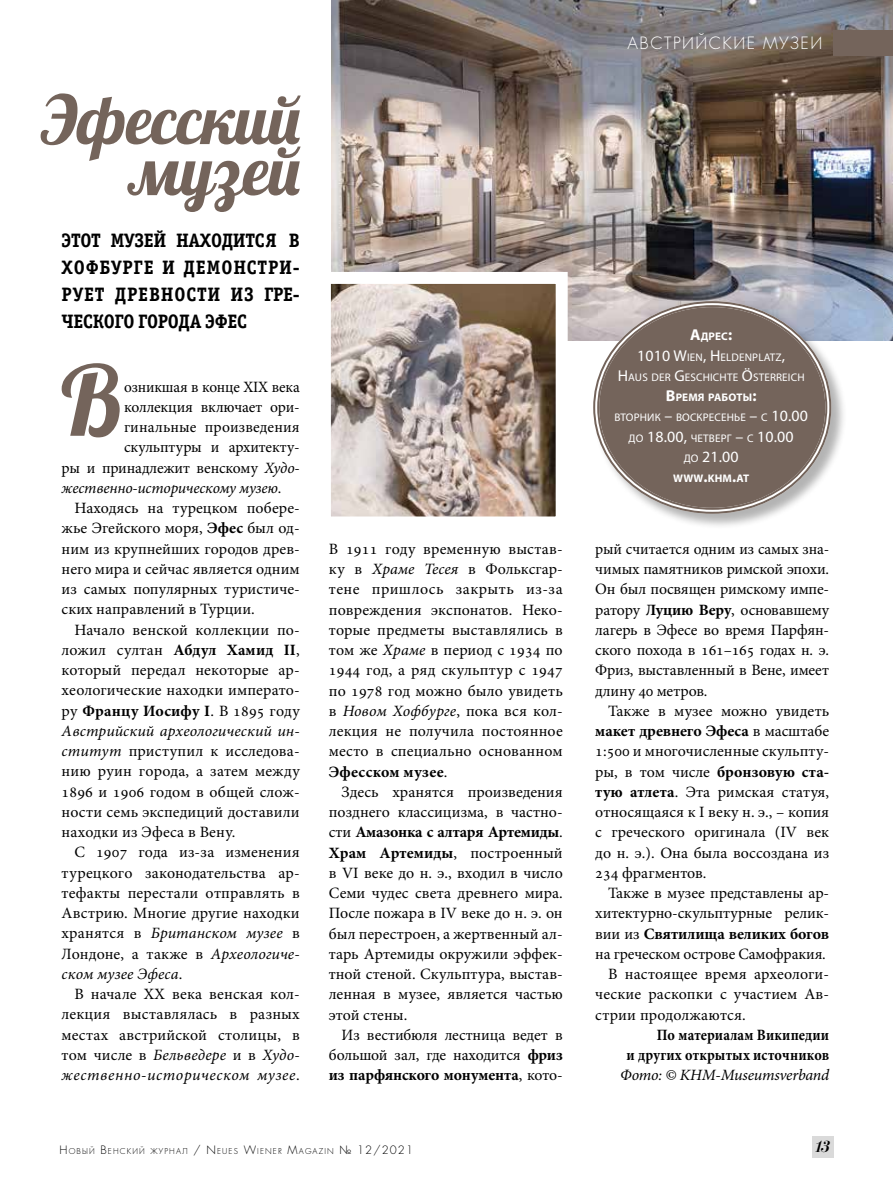
<style>
.page{position:relative;width:893px;height:1191px;background:#fff}
.page>*{position:absolute;margin:0;border:0;box-sizing:border-box;transform-origin:0 0}
.t1{font:96.75px "Lobster";color:#74645b}
.t2{font:67.5px/51px "Lobster";letter-spacing:-.01em;color:#74645b;text-align:right}
.t3{font:700 19.5px/27px "Officina Serif C";letter-spacing:.04em;color:#000;text-align:justify;scale:.96 1}
.t4{font:16.5px "Favorit Light C";letter-spacing:.09em;color:#fff}
.t5{font:italic 16.5px "Paragon Nord C";color:#000}
.t6{font:15.75px/20.2px "Minion Pro";letter-spacing:.005em;color:#000;text-align:justify}
.t7{font:italic 15.75px "Minion Pro";letter-spacing:.005em;color:#000}
.t8{font:700 15.75px/20.2px "Minion Pro";letter-spacing:.01em;color:#000;text-align:right;scale:.9 1}
.t9{font:15.75px/20.2px "Myriad Pro";letter-spacing:.01em;color:#fff;text-align:center}
.t10{font:italic 15.75px "Minion Pro";letter-spacing:.035em;color:#000}
.t11{font:700 15.75px "Minion Pro";letter-spacing:-.01em;color:#000}
.t12{font:700 15.75px "Minion Pro";letter-spacing:.01em;color:#000}
.t13{font:italic 15.75px "Minion Pro";letter-spacing:-.015em;color:#000}
.t14{font:10.95px/20.2px "Myriad Pro";letter-spacing:.015em;color:#fff;text-align:center}
.t15{font:700 10.95px "Myriad Pro";letter-spacing:.015em;color:#fff}
.t16{font:7.8px "Favorit Light C";letter-spacing:.145em;color:#000}
.s1{font-style:italic}
.s2{font-style:normal}
.s3{font-weight:700}
.s4{font-weight:400}
.s5{font-weight:700;font-size:15.75px}
.s6{font-size:15.75px}
.s7{font-size:10.95px}
.s8{font-size:11.25px}
</style>
<div class="page">
<div style="left:812px;top:1136px;width:21px;height:22px;background:#dadada"></div>
<img style="left:332px;top:0;width:561px;height:340px">
<div style="left:833px;top:30px;width:60px;height:25px;background:#74645b"></div>
<img style="left:332px;top:285px;width:223px;height:230px">
<div style="left:319px;top:272px;width:249px;height:256px;border:12px solid #fff"></div>
<div style="left:593px;top:300px;width:254px;height:229px;background:#000;opacity:.3"></div>
<div style="left:596px;top:304px;width:232px;height:207px;background:#74645b;border-radius:50%"></div>
<h2 class="t2" style="left:41px;top:93px;width:260px">Эфесский музей</h2>
<p class="t3" style="left:62px;top:227px;width:250px">ЭТОТ МУЗЕЙ НАХОДИТСЯ В ХОФБУРГЕ И ДЕМОНСТРИ-РУЕТ ДРЕВНОСТИ ИЗ ГРЕ-ЧЕСКОГО ГОРОДА ЭФЕС</p>
<h1 class="t1" style="left:60px;top:339px;width:64px">В</h1>
<p class="t6" style="left:124px;top:376px;width:177px">озникшая в конце XIX века</p>
<p class="t6" style="left:124px;top:397px;width:177px">коллекция включает ори-</p>
<p class="t6" style="left:124px;top:417px;width:177px">гинальные произведения</p>
<p class="t6" style="left:124px;top:437px;width:177px">скульптуры и архитекту-</p>
<p class="t6" style="left:62px;top:457px;width:240px">ры и принадлежит венскому <span class="s1">Худо-</span></p>
<p class="t7" style="left:62px;top:477px;width:221px">жественно-историческому музею<span class="s2">.</span></p>
<p class="t6" style="left:74px;top:498px;width:227px">Находясь на турецком побере-</p>
<p class="t6" style="left:62px;top:518px;width:240px">жье Эгейского моря, <span class="s3">Эфес</span> был од-</p>
<p class="t6" style="left:62px;top:538px;width:240px">ним из крупнейших городов древ-</p>
<p class="t6" style="left:62px;top:559px;width:240px">него мира и сейчас является одним</p>
<p class="t6" style="left:62px;top:579px;width:240px">из самых популярных туристиче-</p>
<p class="t6" style="left:62px;top:599px;width:195px">ских направлений в Турции.</p>
<p class="t6" style="left:74px;top:619px;width:227px">Начало венской коллекции по-</p>
<p class="t6" style="left:62px;top:640px;width:240px">ложил султан <span class="s3">Абдул Хамид II</span>,</p>
<p class="t6" style="left:62px;top:660px;width:240px">который передал некоторые ар-</p>
<p class="t6" style="left:62px;top:680px;width:240px">хеологические находки императо-</p>
<p class="t12" style="left:62px;top:699px;width:240px"><span class="s4">ру</span> Францу Иосифу I<span class="s4">. В 1895 году</span></p>
<p class="t7" style="left:62px;top:720px;width:240px">Австрийский археологический ин-</p>
<p class="t6" style="left:62px;top:741px;width:240px"><span class="s1">ститут</span> приступил к исследова-</p>
<p class="t6" style="left:62px;top:761px;width:240px">нию руин города, а затем между</p>
<p class="t6" style="left:62px;top:781px;width:240px">1896 и 1906 годом в общей слож-</p>
<p class="t6" style="left:62px;top:802px;width:240px">ности семь экспедиций доставили</p>
<p class="t6" style="left:62px;top:822px;width:175px">находки из Эфеса в Вену.</p>
<p class="t6" style="left:74px;top:842px;width:227px">С 1907 года из-за изменения</p>
<p class="t6" style="left:62px;top:862px;width:240px">турецкого законодательства ар-</p>
<p class="t6" style="left:62px;top:883px;width:240px">тефакты перестали отправлять в</p>
<p class="t6" style="left:62px;top:903px;width:240px">Австрию. Многие другие находки</p>
<p class="t7" style="left:62px;top:922px;width:240px"><span class="s2">хранятся в</span> Британском музее <span class="s2">в</span></p>
<p class="t6" style="left:62px;top:943px;width:240px">Лондоне, а также в <span class="s1">Археологиче-</span></p>
<p class="t7" style="left:62px;top:963px;width:122px">ском музее Эфеса<span class="s2">.</span></p>
<p class="t6" style="left:74px;top:984px;width:227px">В начале XX века венская кол-</p>
<p class="t6" style="left:62px;top:1004px;width:240px">лекция выставлялась в разных</p>
<p class="t6" style="left:62px;top:1024px;width:240px">местах австрийской столицы, в</p>
<p class="t7" style="left:62px;top:1044px;width:240px"><span class="s2">том числе в</span> Бельведере <span class="s2">и в</span> Худо-</p>
<p class="t10" style="left:62px;top:1064px;width:240px">жественно-историческом музее<span class="s2">.</span></p>
<p class="t6" style="left:329px;top:538px;width:235px">В 1911 году временную выстав&shy;ку в <span class="s1">Храме Тесея</span> в Фольксгар&shy;тене пришлось закрыть из-за повреждения экспонатов. Неко&shy;торые предметы выставлялись в том же <span class="s1">Храме</span> в период с 1934 по 1944 год, а ряд скульптур с 1947 по 1978 год можно было увидеть в <span class="s1">Новом Хофбурге</span>, пока вся кол&shy;лекция не получила постоянное место в специально основанном <span class="s3">Эфесском музее</span>.</p>
<p class="t6" style="left:329px;top:782px;width:235px;text-indent:13px">Здесь хранятся произведения позднего классицизма, в частно&shy;сти <span class="s3">Амазонка с алтаря Артемиды</span>.<br><span class="s3">Храм Артемиды</span>, построенный в VI веке до н. э., входил в число Семи чудес света древнего мира.<br>После пожара в IV веке до н. э. он был перестроен, а жертвенный ал&shy;тарь Артемиды окружили эффек&shy;тной стеной. Скульптура, выстав&shy;ленная в музее, является частью этой стены.</p>
<p class="t6" style="left:329px;top:1024px;width:235px;text-indent:13px">Из вестибюля лестница ведет в большой зал, где находится <span class="s3">фриз из парфянского монумента</span>, кото-</p>
<p class="t4" style="left:627px;top:33px;width:196px">АВСТРИЙСКИЕ МУЗЕИ</p>
<p class="t14" style="left:614px;top:326px;width:195px"><span class="s5">А</span><span class="s3">ДРЕС</span><span class="s5">:<br></span><span class="s6">1010 W</span>IEN<span class="s6">, H</span>ELDENPLATZ<span class="s6">,<br>H</span>AUS DER <span class="s6">G</span>ESCHICHTE <span class="s6">Ö</span>STERREICH<br><span class="s5">В</span><span class="s3">РЕМЯ РАБОТЫ</span><span class="s5">:<br></span>ВТОРНИК <span class="s6">–</span> ВОСКРЕСЕНЬЕ <span class="s6">–</span> С <span class="s6">10.00</span></p>
<p class="t9" style="left:629px;top:426px;width:167px"><span class="s7">ДО</span> 18.00, <span class="s7">ЧЕТВЕРГ</span> – <span class="s7">С</span> 10.00<br><span class="s7">ДО</span> 21.00</p>
<p class="t15" style="left:673px;top:471px;width:77px">WWW<span class="s6">.</span>KHM<span class="s6">.</span>AT</p>
<p class="t6" style="left:595px;top:538px;width:235px">рый считается одним из самых зна&shy;чимых памятников римской эпохи.<br>Он был посвящен римскому импе&shy;ратору <span class="s3">Луцию Веру</span>, основавшему лагерь в Эфесе во время Парфян&shy;ского похода в 161–165 годах н. э.<br>Фриз, выставленный в Вене, имеет длину 40 метров.</p>
<p class="t6" style="left:595px;top:700px;width:235px;text-indent:13px">Также в музее можно увидеть <span class="s3">макет древнего Эфеса</span> в масштабе 1:500 и многочисленные скульпту&shy;ры, в том числе <span class="s3">бронзовую ста&shy;тую атлета</span>. Эта римская статуя, относящаяся к I веку н. э., – копия с греческого оригинала (IV век до н. э.). Она была воссоздана из 234 фрагментов.</p>
<p class="t6" style="left:608px;top:883px;width:223px">Также в музее представлены ар-</p>
<p class="t6" style="left:595px;top:903px;width:235px">хитектурно-скульптурные релик-</p>
<p class="t11" style="left:595px;top:922px;width:235px"><span class="s4">вии из</span> Святилища великих богов</p>
<p class="t6" style="left:595px;top:943px;width:232px">на греческом острове Самофракия.</p>
<p class="t6" style="left:608px;top:964px;width:223px">В настоящее время археологи-</p>
<p class="t6" style="left:595px;top:984px;width:235px">ческие раскопки с участием Ав-</p>
<p class="t6" style="left:595px;top:1004px;width:152px">стрии продолжаются.</p>
<p class="t8" style="left:626px;top:1024px;width:227px">По материалам Википедии<br>и других открытых источников</p>
<p class="t13" style="left:620px;top:1064px;width:211px">Фото: © KHM-Museumsverband</p>
<p class="t16" style="left:60px;top:1145px;width:355px"><span class="s8">Н</span>ОВЫЙ <span class="s8">В</span>ЕНСКИЙ ЖУРНАЛ <span class="s8">/</span> <span class="s8">N</span>EUES <span class="s8">W</span>IEN ER <span class="s8">M</span>AGAZIN <span class="s8">№ 12/2021</span></p>
<p class="t5" style="left:814px;top:1137px;width:16px">13</p>
</div>
